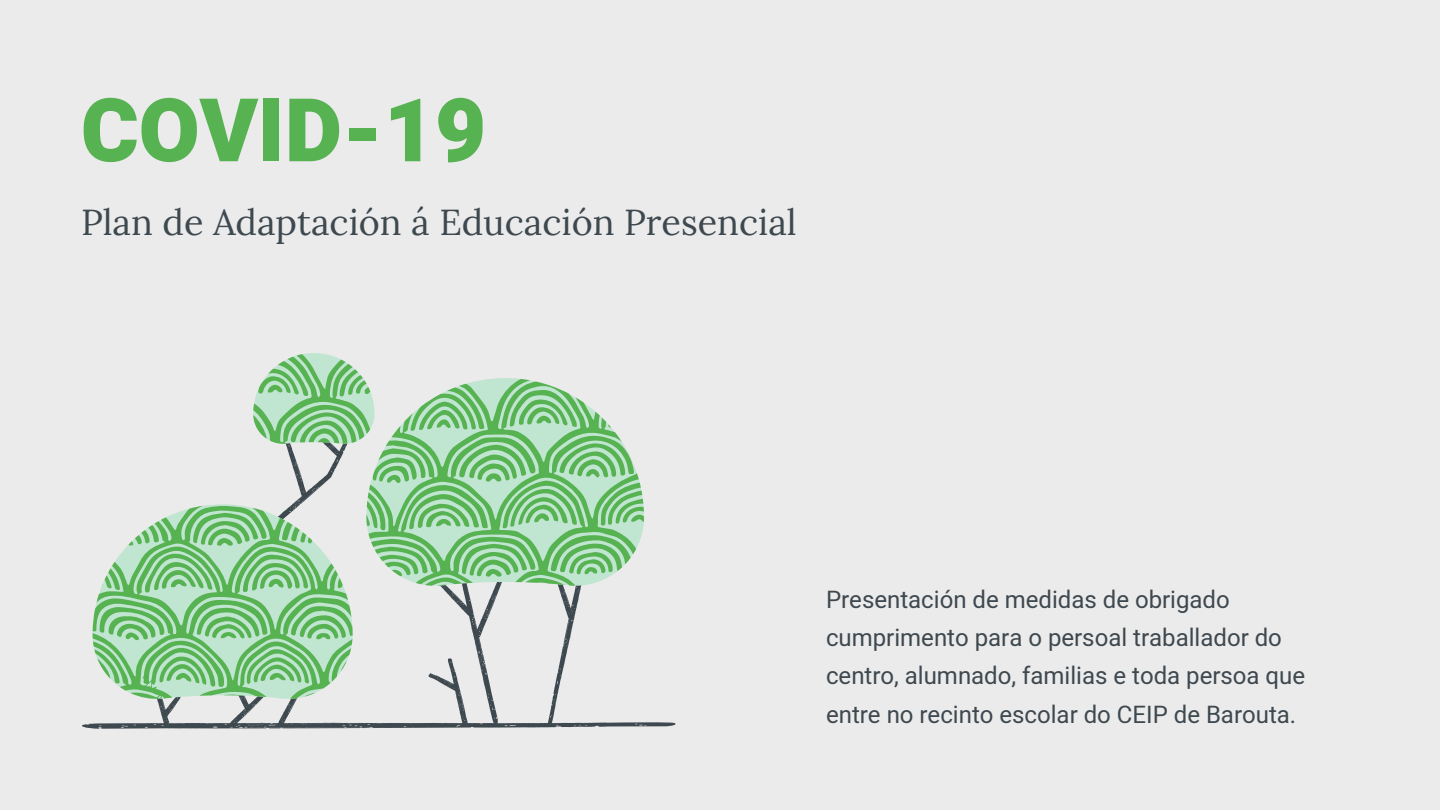
<style>
.page{position:relative;width:1440px;height:810px;background:#ebebeb}
.page>*{position:absolute;margin:0;border:0;box-sizing:border-box;transform-origin:0 0}
.t1{font:900 88px "Heebo";color:#57b252}
.t2{font:36px "Lora";color:#3e484f}
.t3{font:24px/38.2px "Heebo";color:#3e484f}
</style>
<div class="page">
<svg style="left:82px;top:625px;width:594px;height:104px"></svg>
<svg style="left:93px;top:354px;width:551px;height:345px"></svg>
<h1 class="t1" style="left:81px;top:69px;width:407px">COVID-19</h1>
<h2 class="t2" style="left:81px;top:199px;width:717px">Plan de Adaptación á Educación Presencial</h2>
<p class="t3" style="left:826px;top:581px;width:481px">Presentación de medidas de obrigado cumprimento para o persoal traballador do centro, alumnado, familias e toda persoa que entre no recinto escolar do CEIP de Barouta.</p>
</div>
